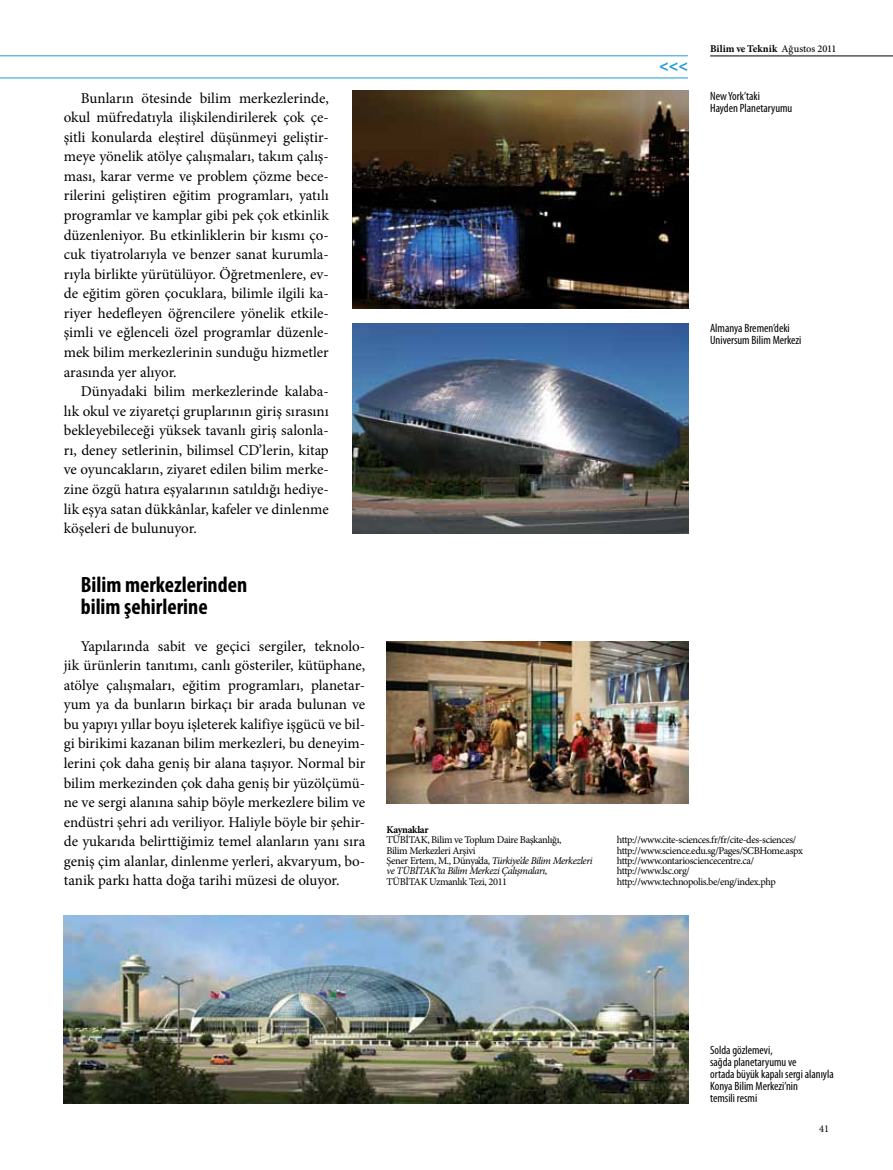
<style>
.page{position:relative;width:893px;height:1170px;background:#fff}
.page>*{position:absolute;margin:0;border:0;box-sizing:border-box;transform-origin:0 0}
.t1{font:700 condensed 22.2px/22.2px "Myriad Pro";color:#000}
.t2{font:700 16.2px "Myriad Pro";color:#1c9ad6}
.t3{font:15px/19.5px "Minion Pro";color:#000;text-align:justify}
.t4{font:condensed 12px/12px "Myriad Pro";color:#000}
.t5{font:10.35px/10.4px "Minion Pro";letter-spacing:-.035em;color:#000}
.t6{font:700 10.35px "Minion Pro";letter-spacing:.005em;color:#000}
.t7{font:700 10.35px "Minion Pro";letter-spacing:-.02em;color:#000}
.s1{font-weight:500}
.s2{font-style:italic}
</style>
<div class="page">
<hr style="left:0;top:78px;width:688px;height:1px;background:#1c9ad6">
<hr style="left:0;top:56px;width:688px;height:1px;background:#1c9ad6">
<hr style="left:710px;top:56px;width:183px;height:1px;background:#000">
<img style="left:64px;top:915px;width:624px;height:188px">
<img style="left:353px;top:323px;width:335px;height:210px">
<img style="left:353px;top:91px;width:335px;height:217px">
<img style="left:387px;top:641px;width:301px;height:162px">
<p class="t3" style="left:64px;top:88px;width:267px;text-indent:17px">Bunların ötesinde bilim merkezlerinde, okul müfredatıyla ilişkilendirilerek çok çe&shy;şitli konularda eleştirel düşünmeyi geliştir&shy;meye yönelik atölye çalışmaları, takım çalış&shy;ması, karar verme ve problem çözme bece&shy;rilerini geliştiren eğitim programları, yatılı programlar ve kamplar gibi pek çok etkinlik düzenleniyor. Bu etkinliklerin bir kısmı ço&shy;cuk tiyatrolarıyla ve benzer sanat kurumla&shy;rıyla birlikte yürütülüyor. Öğretmenlere, ev&shy;de eğitim gören çocuklara, bilimle ilgili ka&shy;riyer hedefleyen öğrencilere yönelik etkile&shy;şimli ve eğlenceli özel programlar düzenle&shy;mek bilim merkezlerinin sunduğu hizmetler arasında yer alıyor.</p>
<p class="t3" style="left:64px;top:381px;width:267px;text-indent:17px">Dünyadaki bilim merkezlerinde kalaba&shy;lık okul ve ziyaretçi gruplarının giriş sırasını bekleyebileceği yüksek tavanlı giriş salonla&shy;rı, deney setlerinin, bilimsel CD’lerin, kitap ve oyuncakların, ziyaret edilen bilim merke&shy;zine özgü hatıra eşyalarının satıldığı hediye&shy;lik eşya satan dükkânlar, kafeler ve dinlenme köşeleri de bulunuyor.</p>
<h1 class="t1" style="left:81px;top:572px;width:168px">Bilim merkezlerinden bilim şehirlerine</h1>
<p class="t3" style="left:64px;top:636px;width:303px;text-indent:17px">Yapılarında sabit ve geçici sergiler, teknolo&shy;jik ürünlerin tanıtımı, canlı gösteriler, kütüphane, atölye çalışmaları, eğitim programları, planetar&shy;yum ya da bunların birkaçı bir arada bulunan ve bu yapıyı yıllar boyu işleterek kalifiye işgücü ve bil&shy;gi birikimi kazanan bilim merkezleri, bu deneyim&shy;lerini çok daha geniş bir alana taşıyor. Normal bir bilim merkezinden çok daha geniş bir yüzölçümü&shy;ne ve sergi alanına sahip böyle merkezlere bilim ve endüstri şehri adı veriliyor. Haliyle böyle bir şehir&shy;de yukarıda belirttiğimiz temel alanların yanı sıra geniş çim alanlar, dinlenme yerleri, akvaryum, bo&shy;tanik parkı hatta doğa tarihi müzesi de oluyor.</p>
<p class="t2" style="left:659px;top:55px;width:30px">&lt;&lt;&lt;</p>
<p class="t6" style="left:710px;top:41px;width:128px">Bilim ve Teknik <span class="s1">Ağustos 2011</span></p>
<p class="t4" style="left:710px;top:89px;width:84px">New York’taki<br>Hayden Planetaryumu</p>
<p class="t4" style="left:710px;top:322px;width:93px">Almanya Bremen’deki<br>Universum Bilim Merkezi</p>
<p class="t7" style="left:387px;top:822px;width:44px">Kaynaklar</p>
<p class="t5" style="left:387px;top:834px;width:208px">TÜBİTAK, Bilim ve Toplum Daire Başkanlığı,<br>Bilim Merkezleri Arşivi<br>Şener Ertem, M., Dünya’da, <span class="s2">Türkiye’de Bilim Merkezleri ve TÜBİTAK’ta Bilim Merkezi Çalışmaları</span>,<br>TÜBİTAK Uzmanlık Tezi, 2011</p>
<p class="t5" style="left:617px;top:834px;width:188px">http://www.cite-sciences.fr/fr/cite-des-sciences/ http://www.science.edu.sg/Pages/SCBHome.aspx http://www.ontariosciencecentre.ca/ http://www.lsc.org/ http://www.technopolis.be/eng/index.php</p>
<p class="t4" style="left:710px;top:1043px;width:125px">Solda gözlemevi,<br>sağda planetaryumu ve<br>ortada büyük kapalı sergi alanıyla<br>Konya Bilim Merkezi’nin<br>temsili resmi</p>
<p class="t5" style="left:819px;top:1123px;width:11px">41</p>
</div>
